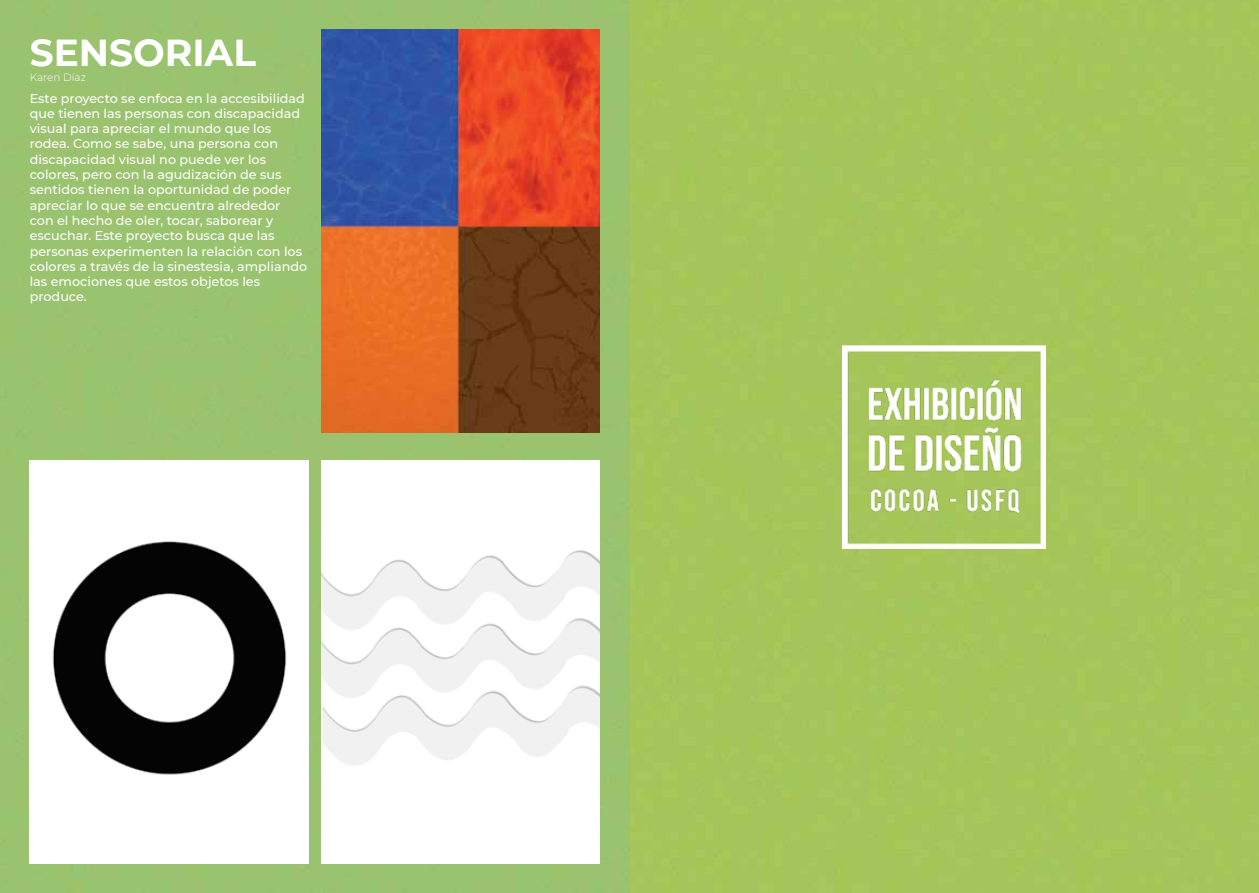
<style>
.page{position:relative;width:1259px;height:893px;background:#fff}
.page>*{position:absolute;margin:0;border:0;box-sizing:border-box;transform-origin:0 0}
.t1{font:700 37.5px "Montserrat";color:#fff}
.t2{font:500 12.75px/15.3px "Montserrat";color:#fff}
.t3{font:300 10.5px "Montserrat";color:#fff}
</style>
<div class="page">
<img style="left:0;top:0;width:1259px;height:893px">
<img style="left:843px;top:345px;width:202px;height:204px">
<img style="left:321px;top:460px;width:279px;height:403px">
<img style="left:30px;top:460px;width:278px;height:403px">
<img style="left:321px;top:30px;width:279px;height:403px">
<h1 class="t1" style="left:30px;top:26px;width:228px">SENSORIAL</h1>
<p class="t2" style="left:30px;top:90px;width:279px">Este proyecto se enfoca en la accesibilidad que tienen las personas con discapacidad visual para apreciar el mundo que los rodea. Como se sabe, una persona con discapacidad visual no puede ver los colores, pero con la agudización de sus sentidos tienen la oportunidad de poder apreciar lo que se encuentra alrededor con el hecho de oler, tocar, saborear y escuchar. Este proyecto busca que las personas experimenten la relación con los colores a través de la sinestesia, ampliando las emociones que estos objetos les produce.</p>
<p class="t3" style="left:30px;top:70px;width:58px">Karen Díaz</p>
</div>
